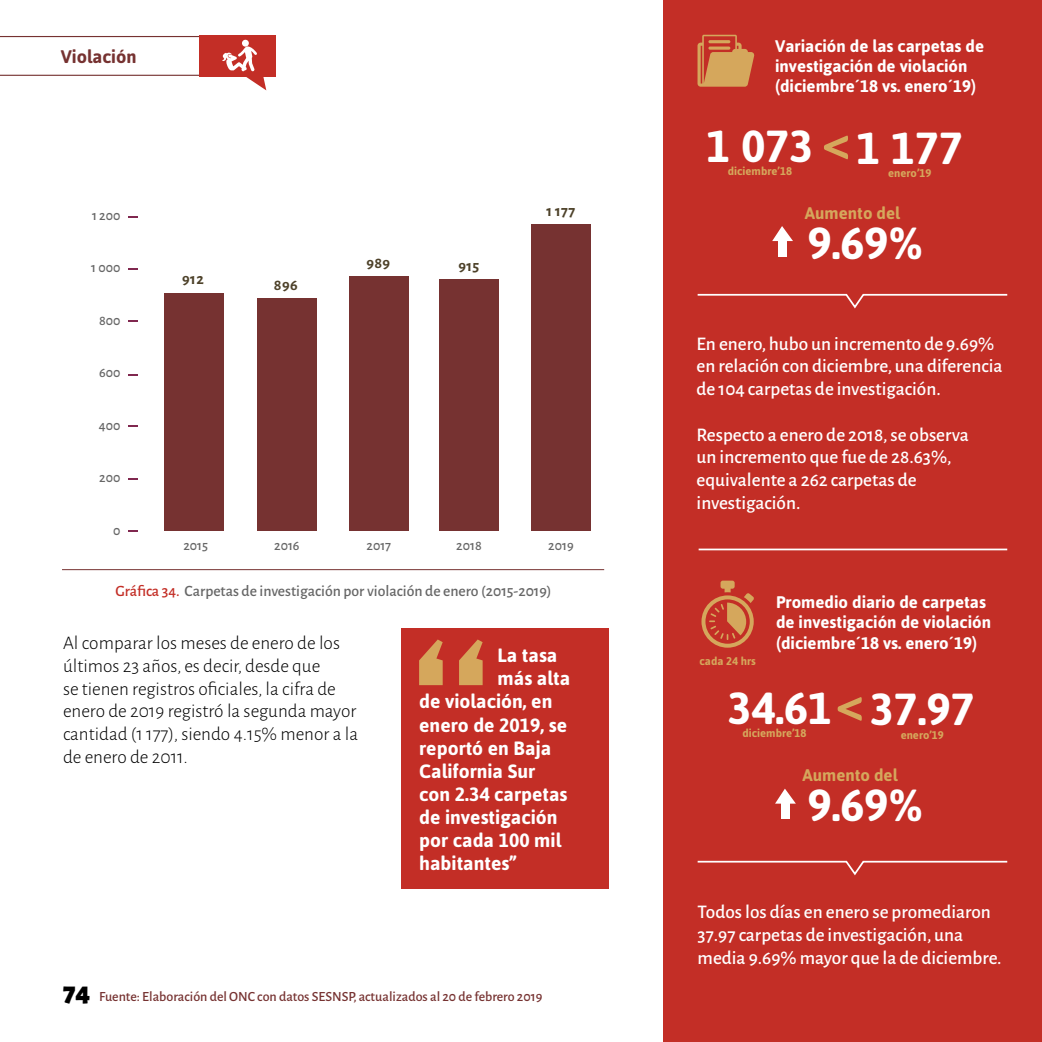
<style>
.page{position:relative;width:1042px;height:1042px;background:#fff}
.page>*{position:absolute;margin:0;border:0;box-sizing:border-box;transform-origin:0 0}
.t1{font:700 44.8px "Asap";color:#fff}
.t2{font:900 28px "Alegreya Sans";color:#000}
.t3{font:500 19.25px/22.8px "Alegreya Sans";color:#fff}
.t4{font:300 19.25px/22.8px "Alegreya Sans";color:#000}
.t5{font:700 19.25px "Asap";color:#fff}
.t6{font:700 18.2px "Asap";color:#763231}
.t7{font:700 16.8px/20.1px "Asap";color:#fff}
.t8{font:700 16.8px "Asap";color:#d5a75c}
.t9{font:500 15.75px "Alegreya Sans";color:#666}
.t10{font:700 15.75px "Alegreya Sans SC";letter-spacing:.025em;color:#4d4129}
.t11{font:500 14px "Alegreya Sans";color:#763231}
.t12{font:500 14px "Alegreya Sans";color:#666}
.t13{font:700 11.2px "Asap";color:#d5a75c}
.s1{color:#c32e26}
</style>
<div class="page">
<hr style="left:0;top:75px;width:199px;height:1px;background:#763231">
<hr style="left:0;top:36px;width:199px;height:1px;background:#763231">
<div style="left:199px;top:35px;width:77px;height:41px;background:#c32e26"></div>
<div style="left:242px;top:40px;width:7px;height:7px;background:#fff;border-radius:50%"></div>
<svg style="left:221px;top:46px;width:45px;height:44px"></svg>
<div style="left:401px;top:629px;width:208px;height:260px;background:#c32e26"></div>
<svg style="left:419px;top:639px;width:64px;height:46px"></svg>
<hr style="left:62px;top:569px;width:542px;height:1px;background:#763231">
<div style="left:663px;top:0;width:379px;height:1042px;background:#c32e26"></div>
<svg style="left:697px;top:35px;width:57px;height:52px"></svg>
<svg style="left:701px;top:580px;width:53px;height:68px"></svg>
<svg style="left:697px;top:293px;width:311px;height:16px"></svg>
<svg style="left:697px;top:860px;width:311px;height:16px"></svg>
<hr style="left:698px;top:548px;width:309px;height:2px;background:#fff">
<div style="left:778px;top:239px;width:9px;height:17px;background:#fff"></div>
<svg style="left:772px;top:226px;width:21px;height:15px"></svg>
<div style="left:781px;top:801px;width:8px;height:18px;background:#fff"></div>
<svg style="left:775px;top:788px;width:21px;height:15px"></svg>
<svg style="left:128px;top:530px;width:9px;height:2px"></svg>
<svg style="left:128px;top:478px;width:9px;height:2px"></svg>
<svg style="left:129px;top:425px;width:9px;height:2px"></svg>
<svg style="left:128px;top:320px;width:9px;height:2px"></svg>
<svg style="left:128px;top:268px;width:9px;height:2px"></svg>
<svg style="left:128px;top:216px;width:9px;height:2px"></svg>
<div style="left:164px;top:293px;width:59px;height:237px;background:#763231"></div>
<div style="left:257px;top:298px;width:59px;height:232px;background:#763231"></div>
<div style="left:349px;top:276px;width:59px;height:254px;background:#763231"></div>
<div style="left:439px;top:279px;width:60px;height:251px;background:#763231"></div>
<div style="left:531px;top:224px;width:59px;height:306px;background:#763231"></div>
<p class="t6" style="left:61px;top:44px;width:77px">Violación</p>
<p class="t12" style="left:92px;top:205px;width:30px">1 200</p>
<p class="t12" style="left:91px;top:258px;width:31px">1 000</p>
<p class="t12" style="left:99px;top:310px;width:23px">800</p>
<p class="t12" style="left:99px;top:363px;width:23px">600</p>
<p class="t12" style="left:99px;top:415px;width:23px">400</p>
<p class="t12" style="left:99px;top:468px;width:23px">200</p>
<p class="t12" style="left:113px;top:520px;width:9px">0</p>
<p class="t10" style="left:182px;top:267px;width:23px">912</p>
<p class="t10" style="left:274px;top:274px;width:25px">896</p>
<p class="t10" style="left:366px;top:251px;width:25px">989</p>
<p class="t10" style="left:458px;top:254px;width:22px">915</p>
<p class="t10" style="left:546px;top:199px;width:30px">1 177</p>
<p class="t12" style="left:183px;top:536px;width:26px">2015</p>
<p class="t12" style="left:274px;top:536px;width:27px">2016</p>
<p class="t12" style="left:366px;top:536px;width:26px">2017</p>
<p class="t12" style="left:456px;top:536px;width:27px">2018</p>
<p class="t12" style="left:548px;top:536px;width:27px">2019</p>
<p class="t9" style="left:116px;top:580px;width:437px"><span class="s1">Gráfica 34.</span> Carpetas de investigación por violación de enero (2015-2019)</p>
<p class="t4" style="left:63px;top:631px;width:297px">Al comparar los meses de enero de los últimos 23 años, es decir, desde que<br>se tienen registros oficiales, la cifra de enero de 2019 registró la segunda mayor cantidad (1 177), siendo 4.15% menor a la de enero de 2011.</p>
<p class="t5" style="left:497px;top:642px;width:61px">La tasa</p>
<p class="t5" style="left:497px;top:665px;width:74px">más alta</p>
<p class="t5" style="left:419px;top:689px;width:135px">de violación, en</p>
<p class="t5" style="left:419px;top:712px;width:149px">enero de 2019, se</p>
<p class="t5" style="left:419px;top:735px;width:134px">reportó en Baja</p>
<p class="t5" style="left:419px;top:758px;width:117px">California Sur</p>
<p class="t5" style="left:419px;top:781px;width:150px">con 2.34 carpetas</p>
<p class="t5" style="left:419px;top:804px;width:140px">de investigación</p>
<p class="t5" style="left:419px;top:827px;width:144px">por cada 100 mil</p>
<p class="t5" style="left:419px;top:850px;width:98px">habitantes”</p>
<h2 class="t2" style="left:63px;top:970px;width:29px">74</h2>
<p class="t11" style="left:99px;top:987px;width:445px">Fuente: Elaboración del ONC con datos SESNSP, actualizados al 20 de febrero 2019</p>
<p class="t7" style="left:775px;top:35px;width:211px">Variación de las carpetas de investigación de violación (diciembre´18 vs. enero´19)</p>
<h1 class="t1" style="left:706px;top:116px;width:108px">1 073</h1>
<p class="t13" style="left:728px;top:164px;width:66px">diciembre’18</p>
<h1 class="t1" style="left:856px;top:118px;width:108px">1 177</h1>
<p class="t13" style="left:888px;top:166px;width:45px">enero’19</p>
<p class="t8" style="left:805px;top:202px;width:97px">Aumento del</p>
<h1 class="t1" style="left:808px;top:213px;width:117px">9.69%</h1>
<p class="t3" style="left:696px;top:331px;width:307px">En enero, hubo un incremento de 9.69% en relación con diciembre, una diferencia de 104 carpetas de investigación.</p>
<p class="t3" style="left:696px;top:422px;width:274px">Respecto a enero de 2018, se observa un incremento que fue de 28.63%, equivalente a 262 carpetas de investigación.</p>
<p class="t13" style="left:699px;top:654px;width:58px">cada 24 hrs</p>
<p class="t7" style="left:776px;top:592px;width:217px">Promedio diario de carpetas de investigación de violación (diciembre´18 vs. enero´19)</p>
<h1 class="t1" style="left:727px;top:678px;width:106px">34.61</h1>
<p class="t13" style="left:742px;top:725px;width:66px">diciembre’18</p>
<h1 class="t1" style="left:870px;top:680px;width:106px">37.97</h1>
<p class="t13" style="left:900px;top:727px;width:45px">enero’19</p>
<p class="t8" style="left:802px;top:764px;width:97px">Aumento del</p>
<h1 class="t1" style="left:808px;top:775px;width:117px">9.69%</h1>
<p class="t3" style="left:697px;top:900px;width:305px">Todos los días en enero se promediaron<br>37.97 carpetas de investigación, una media 9.69% mayor que la de diciembre.</p>
</div>
